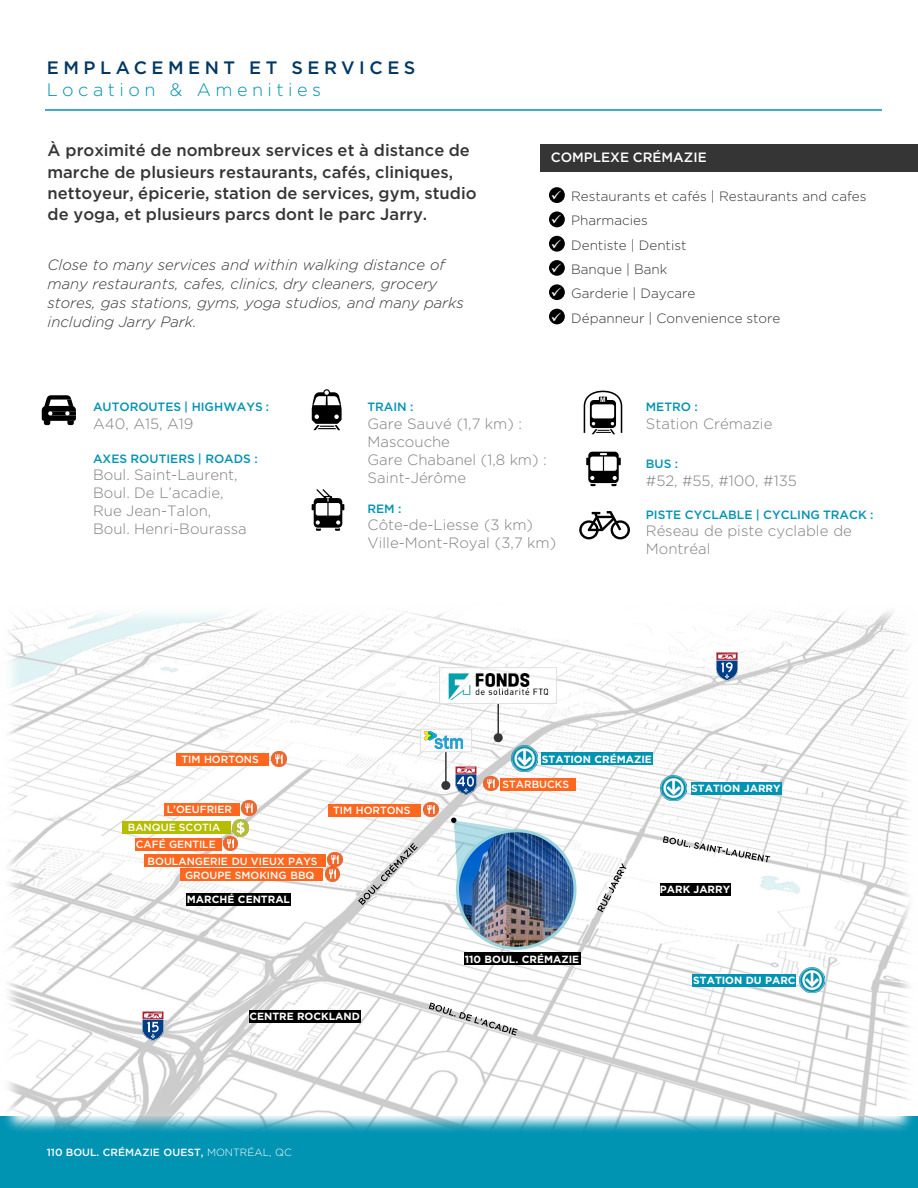
<style>
.page{position:relative;width:918px;height:1188px;background:#fff}
.page>*{position:absolute;margin:0;border:0;box-sizing:border-box;transform-origin:0 0}
.t1{font:500 18px "Gotham";letter-spacing:.25em;color:#003865}
.t2{font:300 18px "Gotham";letter-spacing:.25em;color:#0093b2}
.t3{font:500 16.5px/21.1px "Gotham";color:#353535}
.t4{font:300 15px/18px "Gotham";color:#7f7f7f}
.t5{font:italic 300 15px/19.2px "Gotham";color:#353535}
.t6{font:300 13.5px "Gotham";color:#353535}
.t7{font:500 13.5px "Gotham";color:#fff}
.t8{font:500 12px "Gotham";color:#0093b2}
.t9{font:500 10.5px "Gotham";color:#fff}
.t10{font:700 10.5px "Gotham";color:#fff}
.t11{font:700 6.6px "Arial";color:#fff}
.s1{color:#fff}
.s2{font-weight:300}
</style>
<div class="page">
<div style="left:0;top:1116px;width:918px;height:72px;background:#0093b2"></div>
<svg style="left:42px;top:395px;width:34px;height:30px"></svg>
<svg style="left:584px;top:391px;width:38px;height:43px"></svg>
<svg style="left:586px;top:452px;width:35px;height:34px"></svg>
<svg style="left:312px;top:389px;width:30px;height:41px"></svg>
<svg style="left:312px;top:489px;width:32px;height:42px"></svg>
<svg style="left:579px;top:511px;width:51px;height:28px"></svg>
<div style="left:540px;top:144px;width:378px;height:27px;background:#353535"></div>
<div style="left:549px;top:187px;width:16px;height:16px;background:#000;border-radius:50%"></div>
<div style="left:549px;top:212px;width:16px;height:15px;background:#000;border-radius:50%"></div>
<div style="left:549px;top:236px;width:16px;height:16px;background:#000;border-radius:50%"></div>
<div style="left:549px;top:260px;width:16px;height:16px;background:#000;border-radius:50%"></div>
<div style="left:549px;top:284px;width:16px;height:16px;background:#000;border-radius:50%"></div>
<div style="left:549px;top:309px;width:16px;height:15px;background:#000;border-radius:50%"></div>
<hr style="left:45px;top:109px;width:837px;height:2px;background:#0093b2">
<img style="left:5px;top:611px;width:908px;height:520px">
<div style="left:464px;top:953px;width:116px;height:12px;background:#000"></div>
<div style="left:660px;top:883px;width:71px;height:13px;background:#000"></div>
<div style="left:187px;top:893px;width:104px;height:13px;background:#000"></div>
<div style="left:249px;top:1010px;width:112px;height:12px;background:#000"></div>
<svg style="left:358px;top:843px;width:60px;height:62px"></svg>
<svg style="left:597px;top:863px;width:29px;height:49px"></svg>
<svg style="left:663px;top:836px;width:107px;height:26px"></svg>
<img style="left:716px;top:652px;width:22px;height:29px">
<img style="left:142px;top:1012px;width:22px;height:28px">
<svg style="left:429px;top:1002px;width:89px;height:34px"></svg>
<hr style="left:497px;top:704px;width:2px;height:34px;background:#353535">
<div style="left:494px;top:733px;width:9px;height:9px;background:#353535;border-radius:50%"></div>
<div style="left:440px;top:668px;width:117px;height:35px;background:#fff"></div>
<div style="left:439px;top:667px;width:118px;height:37px;border:1px solid #e1e1e1"></div>
<img style="left:448px;top:673px;width:100px;height:27px">
<img style="left:457px;top:831px;width:118px;height:117px;border-radius:59px">
<img style="left:451px;top:818px;width:74px;height:81px">
<img style="left:456px;top:767px;width:20px;height:27px">
<hr style="left:445px;top:752px;width:2px;height:33px;background:#353535">
<div style="left:441px;top:781px;width:9px;height:9px;background:#353535;border-radius:50%"></div>
<div style="left:420px;top:729px;width:52px;height:23px;background:#fff"></div>
<div style="left:420px;top:729px;width:52px;height:23px;border:1px solid #e1e1e1"></div>
<img style="left:425px;top:732px;width:38px;height:17px">
<img style="left:512px;top:746px;width:25px;height:25px">
<div style="left:541px;top:752px;width:112px;height:13px;background:#0093b2"></div>
<img style="left:800px;top:968px;width:25px;height:25px">
<div style="left:693px;top:974px;width:103px;height:13px;background:#0093b2"></div>
<div style="left:328px;top:804px;width:92px;height:13px;background:#ff671f"></div>
<img style="left:423px;top:802px;width:15px;height:15px">
<div style="left:181px;top:869px;width:142px;height:12px;background:#ff671f"></div>
<img style="left:325px;top:866px;width:15px;height:15px">
<div style="left:144px;top:854px;width:181px;height:13px;background:#ff671f"></div>
<img style="left:328px;top:852px;width:14px;height:15px">
<div style="left:135px;top:838px;width:86px;height:13px;background:#ff671f"></div>
<img style="left:223px;top:836px;width:15px;height:15px">
<img style="left:232px;top:819px;width:17px;height:17px">
<div style="left:122px;top:821px;width:108px;height:12px;background:#b5bd00"></div>
<div style="left:164px;top:803px;width:75px;height:13px;background:#ff671f"></div>
<img style="left:242px;top:800px;width:14px;height:15px">
<div style="left:176px;top:753px;width:93px;height:13px;background:#ff671f"></div>
<img style="left:272px;top:751px;width:14px;height:15px">
<img style="left:483px;top:776px;width:15px;height:15px">
<div style="left:500px;top:778px;width:76px;height:13px;background:#ff671f"></div>
<img style="left:661px;top:775px;width:25px;height:25px">
<div style="left:691px;top:782px;width:90px;height:13px;background:#0093b2"></div>
<p class="t1" style="left:47px;top:58px;width:370px">EMPLACEMENT ET SERVICES</p>
<p class="t2" style="left:47px;top:78px;width:276px">Location &amp; Amenities</p>
<p class="t3" style="left:48px;top:140px;width:431px">À proximité de nombreux services et à distance de marche de plusieurs restaurants, cafés, cliniques, nettoyeur, épicerie, station de services, gym, studio de yoga, et plusieurs parcs dont le parc Jarry.</p>
<p class="t5" style="left:48px;top:254px;width:418px">Close to many services and within walking distance of many restaurants, cafes, clinics, dry cleaners, grocery stores, gas stations, gyms, yoga studios, and many parks including Jarry Park.</p>
<p class="t7" style="left:551px;top:150px;width:157px">COMPLEXE CRÉMAZIE</p>
<p class="t6" style="left:551px;top:188px;width:317px"><span class="s1">✓</span> Restaurants et cafés | Restaurants and cafes</p>
<p class="t6" style="left:551px;top:212px;width:99px"><span class="s1">✓</span> Pharmacies</p>
<p class="t6" style="left:551px;top:236px;width:137px"><span class="s1">✓</span> Dentiste | Dentist</p>
<p class="t6" style="left:551px;top:261px;width:118px"><span class="s1">✓</span> Banque | Bank</p>
<p class="t6" style="left:551px;top:285px;width:146px"><span class="s1">✓</span> Garderie | Daycare</p>
<p class="t6" style="left:551px;top:309px;width:231px"><span class="s1">✓</span> Dépanneur | Convenience store</p>
<p class="t8" style="left:93px;top:400px;width:178px">AUTOROUTES | HIGHWAYS :</p>
<p class="t4" style="left:93px;top:414px;width:102px">A40, A15, A19</p>
<p class="t8" style="left:93px;top:451px;width:166px">AXES ROUTIERS | ROADS :</p>
<p class="t4" style="left:93px;top:465px;width:146px">Boul. Saint-Laurent,</p>
<p class="t4" style="left:93px;top:483px;width:132px">Boul. De L’acadie,</p>
<p class="t4" style="left:93px;top:501px;width:120px">Rue Jean-Talon,</p>
<p class="t4" style="left:93px;top:519px;width:155px">Boul. Henri-Bourassa</p>
<p class="t8" style="left:368px;top:400px;width:48px">TRAIN :</p>
<p class="t4" style="left:368px;top:414px;width:156px">Gare Sauvé (1,7 km) :<br>Mascouche</p>
<p class="t4" style="left:368px;top:450px;width:181px">Gare Chabanel (1,8 km) :</p>
<p class="t4" style="left:368px;top:468px;width:100px">Saint-Jérôme</p>
<p class="t8" style="left:368px;top:502px;width:36px">REM :</p>
<p class="t4" style="left:368px;top:516px;width:167px">Côte-de-Liesse (3 km)</p>
<p class="t4" style="left:368px;top:534px;width:190px">Ville-Mont-Royal (3,7 km)</p>
<p class="t11" style="left:600px;top:395px;width:7px">M</p>
<p class="t8" style="left:646px;top:400px;width:53px">METRO :</p>
<p class="t4" style="left:646px;top:414px;width:128px">Station Crémazie</p>
<p class="t8" style="left:646px;top:457px;width:34px">BUS :</p>
<p class="t4" style="left:646px;top:471px;width:153px">#52, #55, #100, #135</p>
<p class="t8" style="left:646px;top:508px;width:229px">PISTE CYCLABLE | CYCLING TRACK :</p>
<p class="t4" style="left:646px;top:522px;width:208px">Réseau de piste cyclable de<br>Montréal</p>
<p class="t9" style="left:182px;top:753px;width:79px">TIM HORTONS</p>
<p class="t9" style="left:167px;top:803px;width:67px">L’OEUFRIER</p>
<p class="t9" style="left:128px;top:821px;width:94px">BANQUE SCOTIA</p>
<p class="t9" style="left:136px;top:839px;width:81px">CAFÉ GENTILE</p>
<p class="t9" style="left:148px;top:855px;width:171px">BOULANGERIE DU VIEUX PAYS</p>
<p class="t9" style="left:185px;top:869px;width:131px">GROUPE SMOKING BBQ</p>
<p class="t10" style="left:187px;top:893px;width:105px">MARCHÉ CENTRAL</p>
<p class="t9" style="left:333px;top:804px;width:79px">TIM HORTONS</p>
<p class="t10" style="left:542px;top:753px;width:111px">STATION CRÉMAZIE</p>
<p class="t9" style="left:503px;top:778px;width:68px">STARBUCKS</p>
<p class="t10" style="left:691px;top:782px;width:91px">STATION JARRY</p>
<p class="t10" style="left:465px;top:953px;width:116px">110 BOUL. CRÉMAZIE</p>
<p class="t10" style="left:660px;top:883px;width:72px">PARK JARRY</p>
<p class="t10" style="left:693px;top:974px;width:104px">STATION DU PARC</p>
<p class="t10" style="left:249px;top:1010px;width:112px">CENTRE ROCKLAND</p>
<p class="t9" style="left:47px;top:1146px;width:246px">110 BOUL. CRÉMAZIE OUEST, <span class="s2">MONTRÉAL, QC</span></p>
</div>
